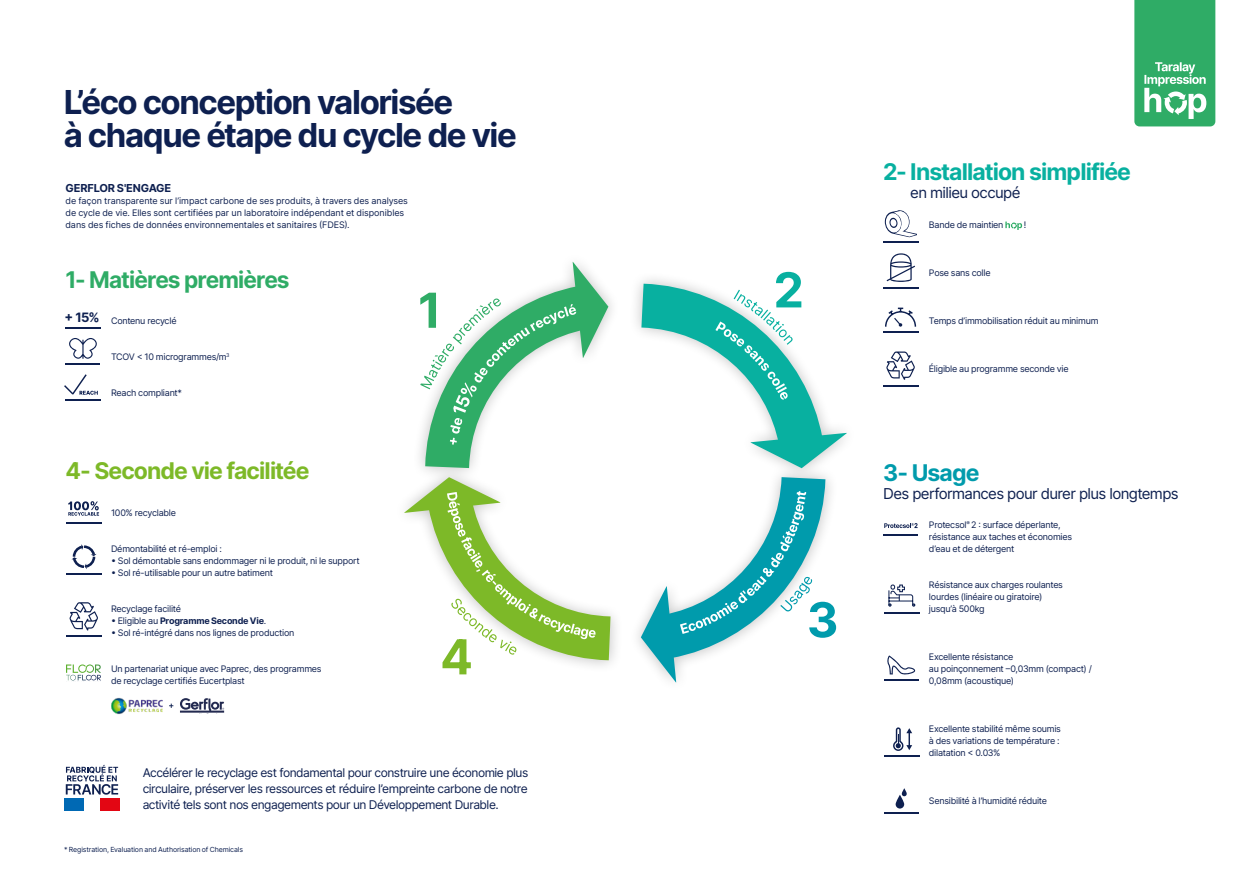
<style>
.page{position:relative;width:1248px;height:879px;background:#fff}
.page>*{position:absolute;margin:0;border:0;box-sizing:border-box;transform-origin:0 0}
.t1{font:700 33px/33px "Inter";letter-spacing:-.045em;color:#0e2050}
.t2{font:700 23px "Inter";letter-spacing:-.04em;color:#08b0a0}
.t3{font:700 23px "Inter";letter-spacing:-.04em;color:#7db928}
.t4{font:700 23px "Inter";letter-spacing:-.04em;color:#2fac66}
.t5{font:700 23px "Inter";letter-spacing:-.04em;color:#009bac}
.t6{font:15px "Inter";letter-spacing:-.04em;color:#0e2050}
.t7{font:12px/16px "Inter";letter-spacing:-.04em;color:#0e2050;text-align:justify}
.t8{font:700 11px "Inter";letter-spacing:-.015em;color:#0e2050}
.t9{font:9px/12px "Inter";letter-spacing:-.025em;color:#0e2050}
.t10{font:700 9px "Inter";letter-spacing:-.025em;color:#0e2050}
.t11{font:7px "Inter";letter-spacing:-.015em;color:#0e2050}
.s1{font-weight:400}
</style>
<div class="page">
<svg style="left:420px;top:261px;width:153px;height:191px"></svg>
<svg style="left:420px;top:452px;width:195px;height:223px"></svg>
<hr style="left:65px;top:327px;width:36px;height:2px;background:#0e2050">
<svg style="left:420px;top:262px;width:177px;height:183px"></svg>
<svg style="left:404px;top:477px;width:191px;height:197px"></svg>
<svg style="left:64px;top:374px;width:34px;height:21px"></svg>
<hr style="left:65px;top:399px;width:36px;height:2px;background:#0e2050">
<svg style="left:70px;top:602px;width:28px;height:28px"></svg>
<hr style="left:66px;top:635px;width:35px;height:2px;background:#0e2050">
<svg style="left:66px;top:664px;width:35px;height:16px"></svg>
<img style="left:111px;top:698px;width:52px;height:16px">
<svg style="left:180px;top:698px;width:45px;height:15px"></svg>
<svg style="left:169px;top:703px;width:4px;height:5px"></svg>
<svg style="left:71px;top:544px;width:26px;height:25px"></svg>
<hr style="left:66px;top:573px;width:35px;height:1px;background:#0e2050">
<div style="left:64px;top:798px;width:20px;height:13px;background:#0069b4"></div>
<div style="left:100px;top:798px;width:20px;height:13px;background:#e30613"></div>
<svg style="left:66px;top:765px;width:52px;height:29px"></svg>
<svg style="left:69px;top:338px;width:28px;height:21px"></svg>
<hr style="left:66px;top:363px;width:34px;height:2px;background:#0e2050">
<svg style="left:68px;top:501px;width:31px;height:15px"></svg>
<hr style="left:66px;top:522px;width:35px;height:1px;background:#0e2050">
<svg style="left:886px;top:351px;width:28px;height:29px"></svg>
<hr style="left:882px;top:385px;width:36px;height:1px;background:#0e2050">
<svg style="left:597px;top:271px;width:250px;height:222px"></svg>
<svg style="left:750px;top:433px;width:96px;height:35px"></svg>
<svg style="left:886px;top:253px;width:29px;height:29px"></svg>
<hr style="left:882px;top:287px;width:36px;height:1px;background:#0e2050">
<hr style="left:883px;top:241px;width:35px;height:1px;background:#0e2050">
<svg style="left:884px;top:210px;width:32px;height:27px"></svg>
<svg style="left:715px;top:272px;width:86px;height:127px"></svg>
<svg style="left:640px;top:491px;width:196px;height:191px"></svg>
<svg style="left:1005px;top:221px;width:17px;height:9px"></svg>
<svg style="left:1134px;top:0;width:81px;height:126px"></svg>
<hr style="left:883px;top:755px;width:36px;height:2px;background:#0e2050">
<svg style="left:893px;top:727px;width:19px;height:24px"></svg>
<hr style="left:883px;top:612px;width:36px;height:1px;background:#0e2050">
<svg style="left:888px;top:584px;width:27px;height:22px"></svg>
<svg style="left:887px;top:655px;width:28px;height:20px"></svg>
<hr style="left:883px;top:679px;width:35px;height:2px;background:#0e2050">
<svg style="left:901px;top:788px;width:5px;height:8px"></svg>
<svg style="left:895px;top:794px;width:9px;height:14px"></svg>
<hr style="left:883px;top:812px;width:35px;height:2px;background:#0e2050">
<hr style="left:883px;top:534px;width:35px;height:1px;background:#0e2050">
<svg style="left:884px;top:523px;width:33px;height:5px"></svg>
<svg style="left:885px;top:307px;width:31px;height:20px"></svg>
<hr style="left:882px;top:331px;width:36px;height:1px;background:#0e2050">
<h1 class="t1" style="left:64px;top:84px;width:454px">L’éco conception valorisée<br>à chaque étape du cycle de vie</h1>
<p class="t8" style="left:66px;top:180px;width:107px">GERFLOR S'ENGAGE</p>
<p class="t9" style="left:65px;top:195px;width:344px">de façon transparente sur l’impact carbone de ses produits, à travers des analyses de cycle de vie. Elles sont certifiées par un laboratoire indépendant et disponibles dans des fiches de données environnementales et sanitaires (FDES).</p>
<h2 class="t4" style="left:65px;top:263px;width:226px">1- Matières premières</h2>
<p class="t9" style="left:65px;top:315px;width:113px"><sup>+</sup> <sup>15%</sup> Contenu recyclé</p>
<p class="t9" style="left:111px;top:351px;width:120px">TCOV &lt; 10 microgrammes/m<sup>3</sup></p>
<p class="t9" style="left:111px;top:387px;width:72px">Reach compliant*</p>
<h2 class="t3" style="left:65px;top:454px;width:245px">4- Seconde vie facilitée</h2>
<p class="t9" style="left:111px;top:507px;width:66px">100% recyclable</p>
<p class="t9" style="left:111px;top:543px;width:112px">Démontabilité et ré-emploi :</p>
<p class="t9" style="left:111px;top:555px;width:250px">• Sol démontable sans endommager ni le produit, ni le support</p>
<p class="t9" style="left:111px;top:567px;width:163px">• Sol ré-utilisable pour un autre batiment</p>
<p class="t9" style="left:111px;top:603px;width:71px">Recyclage facilité</p>
<p class="t10" style="left:111px;top:614px;width:156px"><span class="s1">• Eligible au</span> Programme Seconde Vie<span class="s1">.</span></p>
<p class="t9" style="left:111px;top:627px;width:185px">• Sol ré-intégré dans nos lignes de production</p>
<p class="t9" style="left:111px;top:663px;width:212px">Un partenariat unique avec Paprec, des programmes de recyclage certifiés Eucertplast</p>
<h3 class="t7" style="left:143px;top:764px;width:387px">Accélérer le recyclage est fondamental pour construire une économie plus circulaire, préserver les ressources et réduire l’empreinte carbone de notre activité tels sont nos engagements pour un Développement Durable.</h3>
<p class="t11" style="left:64px;top:844px;width:180px">* Registration, Evaluation and Authorisation of Chemicals</p>
<h2 class="t2" style="left:883px;top:155px;width:249px">2- Installation simplifiée</h2>
<h3 class="t6" style="left:910px;top:181px;width:112px">en milieu occupé</h3>
<p class="t9" style="left:928px;top:219px;width:76px">Bande de maintien</p>
<p class="t9" style="left:1023px;top:219px;width:4px">!</p>
<p class="t9" style="left:928px;top:267px;width:63px">Pose sans colle</p>
<p class="t9" style="left:928px;top:315px;width:171px">Temps d’immobilisation réduit au minimum</p>
<p class="t9" style="left:928px;top:363px;width:141px">Éligible au programme seconde vie</p>
<h2 class="t5" style="left:883px;top:456px;width:98px">3- Usage</h2>
<h3 class="t6" style="left:883px;top:483px;width:297px">Des performances pour durer plus longtemps</h3>
<p class="t9" style="left:928px;top:519px;width:145px">Protecsol<sup>®</sup> 2 : surface déperlante, résistance aux taches et économies d’eau et de détergent</p>
<p class="t9" style="left:928px;top:579px;width:135px">Résistance aux charges roulantes lourdes (linéaire ou giratoire) jusqu’à 500kg</p>
<p class="t9" style="left:928px;top:651px;width:164px">Excellente résistance<br>au poinçonnement –0,03mm (compact) /<br>0,08mm (acoustique)</p>
<p class="t9" style="left:928px;top:723px;width:133px">Excellente stabilité même soumis à des variations de température : dilatation &lt; 0.03%</p>
<p class="t9" style="left:928px;top:794px;width:120px">Sensibilité à l’humidité réduite</p>
</div>
